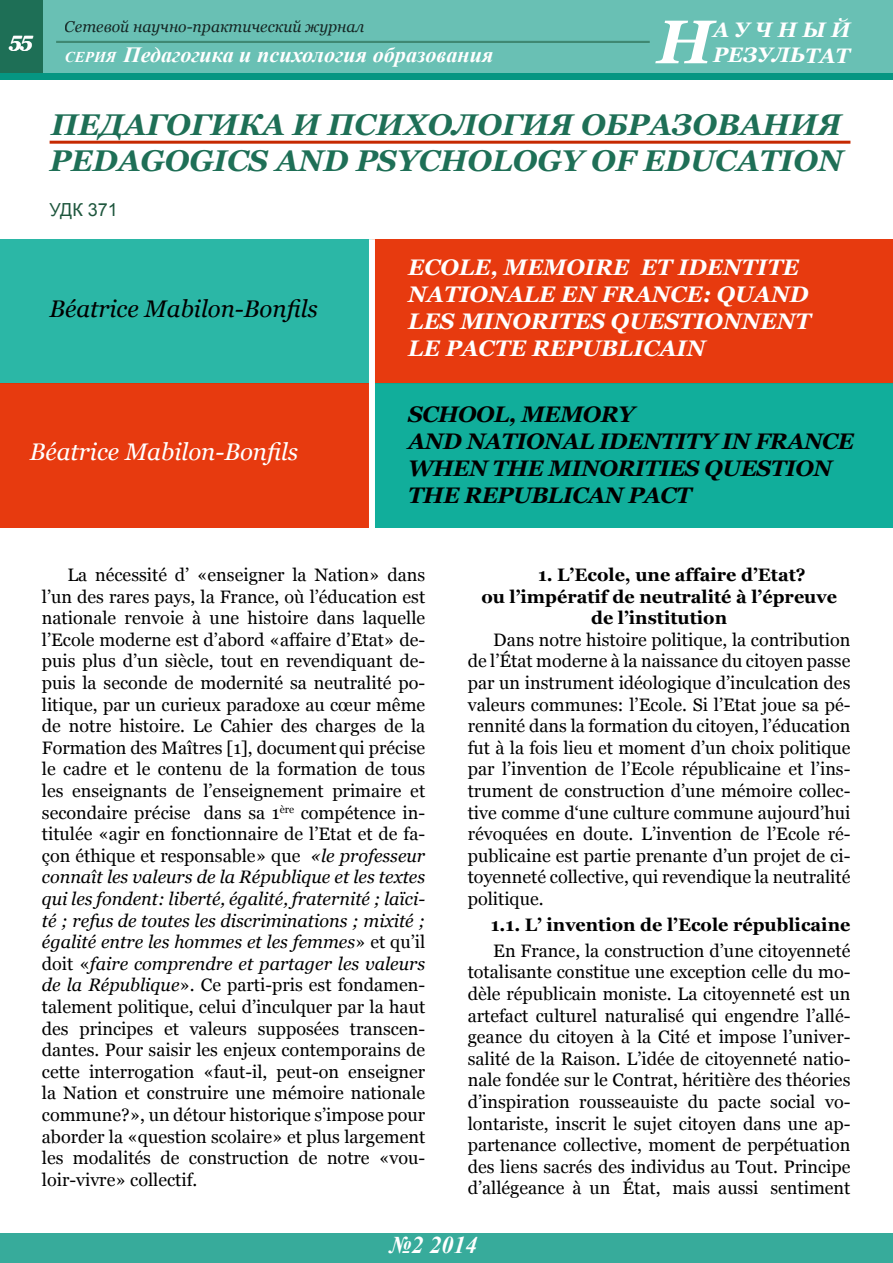
<style>
.page{position:relative;width:893px;height:1263px;background:#fff}
.page>*{position:absolute;margin:0;border:0;box-sizing:border-box;transform-origin:0 0}
.t1{font:italic 700 61.5px "Georgia";color:#fff}
.t2{font:italic 700 30px/36px "Georgia";color:#1e6f56}
.t3{font:italic 24px "Georgia";color:#000}
.t4{font:italic 24px "Georgia";color:#fff}
.t5{font:italic 700 24px "Times New Roman";color:#fff}
.t6{font:italic 700 22.5px/27px "Georgia";color:#fff}
.t7{font:italic 700 22.5px/27px "Georgia";letter-spacing:-.02em;color:#000}
.t8{font:italic 700 21.75px "Times New Roman";color:#fff}
.t9{font:italic 700 21px/25.2px "Georgia";color:#fff}
.t10{font:18px/21.6px "Georgia";color:#000;text-align:justify}
.t11{font:700 18px "Georgia";color:#000}
.t12{font:18px "Arial";color:#1e563d}
.t13{font:italic 15.75px "Georgia";color:#000}
.s1{font-size:15px}
.s2{font-style:italic}
</style>
<div class="page">
<div style="left:372px;top:239px;width:521px;height:145px;background:#e73a0f"></div>
<div style="left:0;top:239px;width:372px;height:145px;background:#2bb7a6"></div>
<div style="left:0;top:0;width:893px;height:80px;background:#69c0b4"></div>
<div style="left:0;top:1233px;width:893px;height:30px;background:#37ab9b"></div>
<div style="left:0;top:0;width:43px;height:79px;background:#1e6f56"></div>
<hr style="left:56px;top:41px;width:594px;height:2px;background:#1e5a3c">
<div style="left:371px;top:383px;width:522px;height:144px;background:#11ae9b"></div>
<div style="left:0;top:383px;width:372px;height:144px;background:#e73a0f"></div>
<div style="left:0;top:73px;width:893px;height:7px;background:#059682"></div>
<hr style="left:50px;top:141px;width:800px;height:3px;background:#c62900">
<div style="left:369px;top:239px;width:6px;height:289px;background:#fff"></div>
<p class="t9" style="left:9px;top:27px;width:25px">55</p>
<p class="t13" style="left:65px;top:17px;width:301px">Сетевой научно-практический журнал</p>
<p class="t8" style="left:65px;top:40px;width:430px"><span class="s1">СЕРИЯ</span> Педагогика и психология образования</p>
<p class="t9" style="left:713px;top:17px;width:139px">АУЧНЫЙ<br>РЕЗУЛЬТАТ</p>
<h1 class="t1" style="left:657px;top:2px;width:58px">Н</h1>
<h2 class="t2" style="left:50px;top:106px;width:797px">ПЕДАГОГИКА И ПСИХОЛОГИЯ ОБРАЗОВАНИЯ<br>PEDAGOGICS AND PSYCHOLOGY OF EDUCATION</h2>
<p class="t12" style="left:50px;top:197px;width:70px">УДК 371</p>
<h3 class="t3" style="left:49px;top:293px;width:270px">Béatrice Mabilon-Bonfils</h3>
<p class="t6" style="left:408px;top:254px;width:404px">ECOLE, MEMOIRE ET IDENTITE<br>NATIONALE EN FRANCE: QUAND<br>LES MINORITES QUESTIONNENT<br>LE PACTE REPUBLICAIN</p>
<h3 class="t4" style="left:30px;top:437px;width:270px">Béatrice Mabilon-Bonfils</h3>
<p class="t7" style="left:408px;top:401px;width:447px">SCHOOL, MEMORY<br>AND NATIONAL IDENTITY IN FRANCE<br>WHEN THE MINORITIES QUESTION<br>THE REPUBLICAN PACT</p>
<p class="t10" style="left:42px;top:564px;width:385px;text-indent:26px">La nécessité d’ «enseigner la Nation» dans l’un des rares pays, la France, où l’éducation est nationale renvoie à une histoire dans laquelle l’Ecole moderne est d’abord «affaire d’Etat» de&shy;puis plus d’un siècle, tout en revendiquant de&shy;puis la seconde de modernité sa neutralité po&shy;litique, par un curieux paradoxe au cœur même de notre histoire. Le Cahier des charges de la Formation des Maîtres [1], documentqui précise le cadre et le contenu de la formation de tous les enseignants de l’enseignement primaire et secondaire précise dans sa 1<sup>ère</sup> compétence in&shy;titulée «agir en fonctionnaire de l’Etat et de fa&shy;çon éthique et responsable» que <span class="s2">«le professeur connaît les valeurs de la République et les textes qui les fondent: liberté, égalité, fraternité ; laïci&shy;té ; refus de toutes les discriminations ; mixité ; égalité entre les hommes et les femmes</span>» et qu’il doit «<span class="s2">faire comprendre et partager les valeurs de la République</span>». Ce parti-pris est fondamen&shy;talement politique, celui d’inculquer par la haut des principes et valeurs supposées transcen&shy;dantes. Pour saisir les enjeux contemporains de cette interrogation «faut-il, peut-on enseigner la Nation et construire une mémoire nationale commune?», un détour historique s’impose pour aborder la «question scolaire» et plus largement les modalités de construction de notre «vou&shy;loir-vivre» collectif.</p>
<p class="t11" style="left:538px;top:563px;width:269px">1. L’Ecole, une affaire d’Etat?</p>
<p class="t11" style="left:481px;top:585px;width:357px">ou l’impératif de neutralité à l’épreuve</p>
<p class="t11" style="left:591px;top:606px;width:138px">de l’institution</p>
<p class="t10" style="left:468px;top:629px;width:384px;text-indent:26px">Dans notre histoire politique, la contribution de l’État moderne à la naissance du citoyen passe par un instrument idéologique d’inculcation des valeurs communes: l’Ecole. Si l’Etat joue sa pé&shy;rennité dans la formation du citoyen, l’éducation fut à la fois lieu et moment d’un choix politique par l’invention de l’Ecole républicaine et l’ins&shy;trument de construction d’une mémoire collec&shy;tive comme d‘une culture commune aujourd’hui révoquées en doute. L’invention de l’Ecole ré&shy;publicaine est partie prenante d’un projet de ci&shy;toyenneté collective, qui revendique la neutralité politique.</p>
<p class="t11" style="left:491px;top:913px;width:361px">1.1. L’ invention de l’Ecole républicaine</p>
<p class="t10" style="left:468px;top:940px;width:384px;text-indent:26px">En France, la construction d’une citoyenneté totalisante constitue une exception celle du mo&shy;dèle républicain moniste. La citoyenneté est un artefact culturel naturalisé qui engendre l’allé&shy;geance du citoyen à la Cité et impose l’univer&shy;salité de la Raison. L’idée de citoyenneté natio&shy;nale fondée sur le Contrat, héritière des théories d’inspiration rousseauiste du pacte social vo&shy;lontariste, inscrit le sujet citoyen dans une ap&shy;partenance collective, moment de perpétuation des liens sacrés des individus au Tout. Principe d’allégeance à un État, mais aussi sentiment</p>
<h3 class="t5" style="left:390px;top:1229px;width:89px">№2 2014</h3>
</div>
